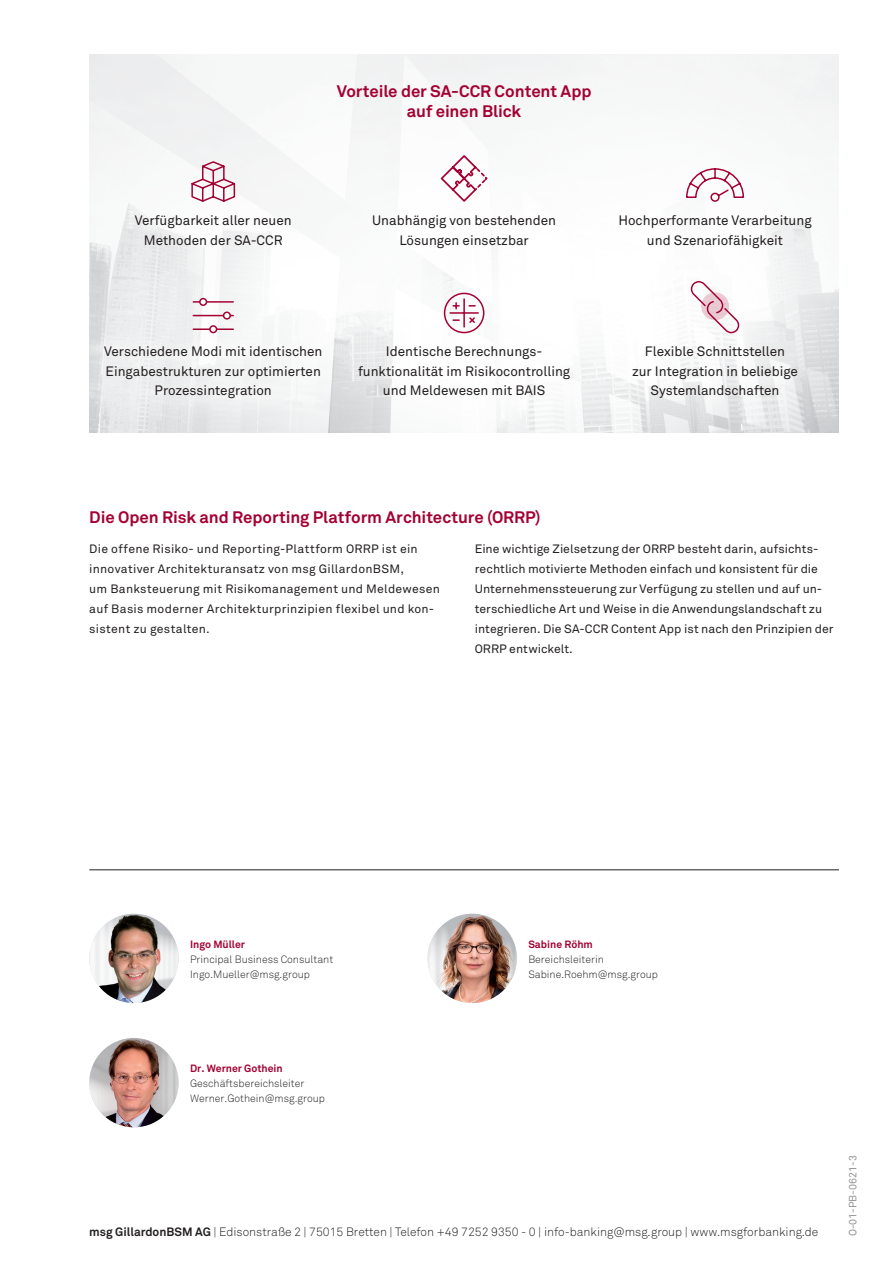
<style>
.page{position:relative;width:893px;height:1263px;background:#fff}
.page>*{position:absolute;margin:0;border:0;box-sizing:border-box;transform-origin:0 0}
.t1{font:700 16.5px/19.5px "Akkurat Std";letter-spacing:-.005em;color:#a40133;text-align:center}
.t2{font:13.5px/19.5px "Akkurat Std";color:#231f20;text-align:center}
.t3{font:12px/20.1px "Akkurat Std";letter-spacing:.01em;color:#231f20}
.t4{font:300 12px "Akkurat Std";color:#231f20}
.t5{font:300 10.5px/15px "Akkurat Std";color:#231f20}
.t6{font:700 10.5px "Akkurat Std";color:#a40133}
.t7{font:10.5px "Akkurat Std";color:#939598}
.s1{font-weight:700}
</style>
<div class="page">
<img style="left:89px;top:54px;width:750px;height:378px">
<hr style="left:89px;top:869px;width:750px;height:1px;background:#231f20">
<img style="left:89px;top:914px;width:90px;height:89px;border-radius:45px">
<img style="left:89px;top:1038px;width:90px;height:89px;border-radius:45px">
<img style="left:428px;top:914px;width:89px;height:89px;border-radius:45px">
<svg style="left:190px;top:160px;width:46px;height:43px"></svg>
<svg style="left:439px;top:154px;width:50px;height:49px"></svg>
<svg style="left:685px;top:167px;width:60px;height:36px"></svg>
<hr style="left:193px;top:301px;width:40px;height:2px;background:#a40133">
<hr style="left:193px;top:315px;width:40px;height:1px;background:#a40133">
<hr style="left:193px;top:328px;width:40px;height:2px;background:#a40133">
<div style="left:199px;top:298px;width:8px;height:8px;border:2px solid #a40133;border-radius:50%"></div>
<div style="left:224px;top:312px;width:6px;height:7px;background:#fff;border-radius:50%"></div>
<div style="left:223px;top:311px;width:8px;height:9px;border:2px solid #a40133;border-radius:50%"></div>
<div style="left:210px;top:326px;width:7px;height:6px;background:#fff;border-radius:50%"></div>
<div style="left:209px;top:325px;width:8px;height:8px;border:2px solid #a40133;border-radius:50%"></div>
<svg style="left:443px;top:292px;width:42px;height:42px"></svg>
<svg style="left:691px;top:281px;width:48px;height:52px"></svg>
<p class="t2" style="left:135px;top:211px;width:159px">Verfügbarkeit aller neuen<br>Methoden der SA-CCR</p>
<h1 class="t1" style="left:337px;top:82px;width:256px">Vorteile der SA-CCR Content App auf einen Blick</h1>
<p class="t2" style="left:372px;top:211px;width:185px">Unabhängig von bestehenden<br>Lösungen einsetzbar</p>
<p class="t2" style="left:618px;top:211px;width:195px">Hochperformante Verarbeitung und Szenariofähigkeit</p>
<p class="t2" style="left:104px;top:342px;width:220px">Verschiedene Modi mit identischen<br>Eingabestrukturen zur optimierten<br>Prozessintegration</p>
<p class="t2" style="left:358px;top:342px;width:214px">Identische Berechnungs&shy;funktionalität im Risikocontrolling und Meldewesen mit BAIS</p>
<p class="t2" style="left:632px;top:342px;width:168px">Flexible Schnittstellen<br>zur Integration in beliebige<br>Systemlandschaften</p>
<h1 class="t1" style="left:89px;top:507px;width:453px">Die Open Risk and Reporting Platform Architecture (ORRP)</h1>
<p class="t3" style="left:89px;top:539px;width:352px">Die offene Risiko- und Reporting-Plattform ORRP ist ein innovativer Architekturansatz von msg GillardonBSM,<br>um Banksteuerung mit Risikomanagement und Meldewesen auf Basis moderner Architekturprinzipien flexibel und kon&shy;sistent zu gestalten.</p>
<p class="t3" style="left:475px;top:539px;width:360px">Eine wichtige Zielsetzung der ORRP besteht darin, aufsichts&shy;rechtlich motivierte Methoden einfach und konsistent für die Unternehmenssteuerung zur Verfügung zu stellen und auf un&shy;terschiedliche Art und Weise in die Anwendungslandschaft zu integrieren. Die SA-CCR Content App ist nach den Prinzipien der ORRP entwickelt.</p>
<p class="t6" style="left:190px;top:937px;width:57px">Ingo Müller</p>
<p class="t5" style="left:190px;top:951px;width:145px">Principal Business Consultant<br>Ingo.Mueller@msg.group</p>
<p class="t6" style="left:528px;top:937px;width:66px">Sabine Röhm</p>
<p class="t5" style="left:528px;top:951px;width:131px">Bereichsleiterin<br>Sabine.Roehm@msg.group</p>
<p class="t6" style="left:190px;top:1061px;width:94px">Dr. Werner Gothein</p>
<p class="t5" style="left:190px;top:1076px;width:136px">Geschäftsbereichsleiter<br>Werner.Gothein@msg.group</p>
<p class="t4" style="left:89px;top:1225px;width:730px"><span class="s1">msg GillardonBSM AG</span> | Edisonstraße 2 | 75015 Bretten | Telefon +49 7252 9350 - 0 | info-banking@msg.group | www.msgforbanking.de</p>
<p class="t7" style="left:847px;top:1236px;width:82px;rotate:-90deg">O-01-PB-0621-3</p>
</div>
